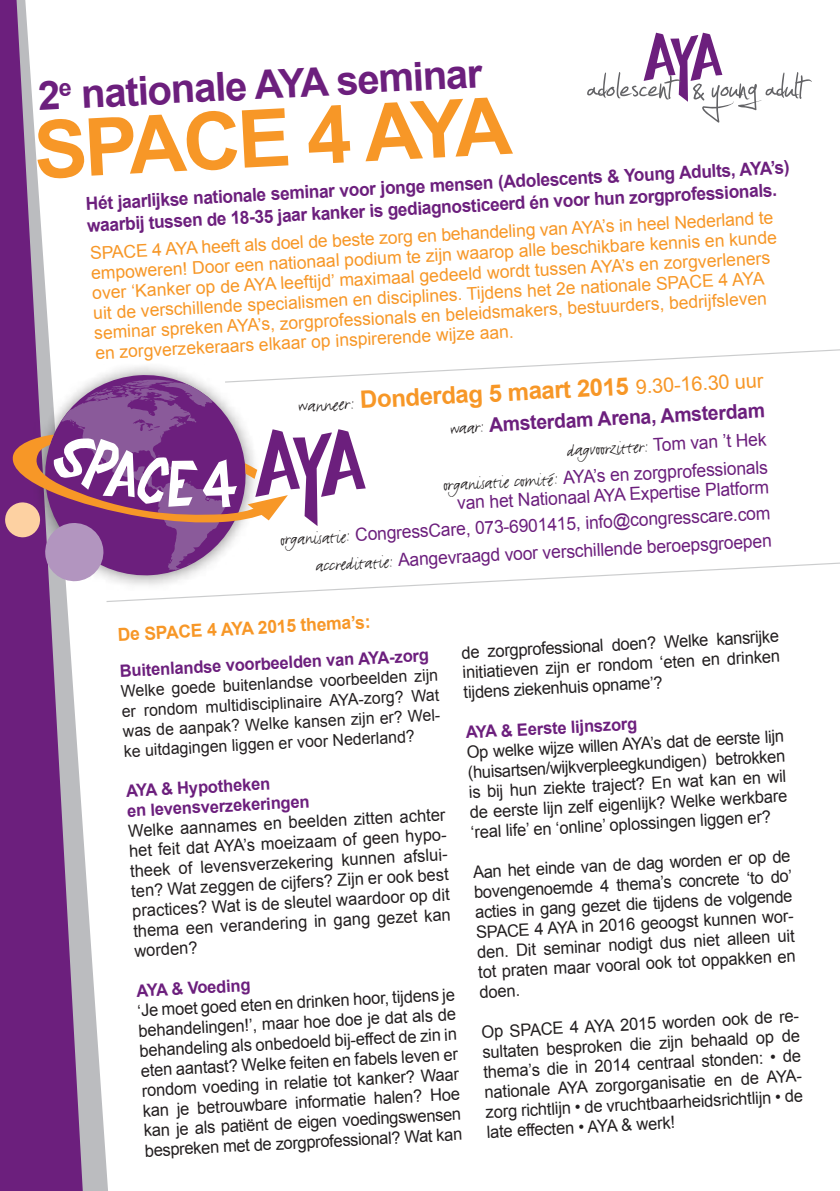
<style>
.page{position:relative;width:840px;height:1191px;background:#fff}
.page>*{position:absolute;margin:0;border:0;box-sizing:border-box;transform-origin:0 0}
.t1{font:700 80px "Arial";color:#f79727}
.t2{font:700 40px "Arial";color:#6c1f7d}
.t3{font:700 24px "Arial";color:#f79727}
.t4{font:700 20px "Arial";color:#6c1f7d}
.t5{font:20px "FF Justlefthand";color:#231f20}
.t6{font:18px/20px "Arial";color:#6c1f7d;text-align:right}
.t7{font:700 18px/22px "Arial";color:#6c1f7d;scale:.96 1}
.t8{font:700 18px "Arial";color:#f79727}
.t9{font:17.6px/20px "Arial";color:#f79727}
.t10{font:17px/20px "Arial";color:#231f20}
.t11{font:700 17px/20px "Arial";color:#6c1f7d}
.t12{font:16.4px/20px "Arial";color:#231f20}
.s1{font-family:"FF Justlefthand";font-weight:400;font-size:20px;color:#231f20}
.s2{font-weight:400;font-size:20px}
.s3{font-family:"FF Justlefthand";font-weight:400;color:#231f20}
.s4{font-family:"Arial";font-size:18px;color:#6c1f7d}
.s5{font-family:"FF Justlefthand";font-size:20px;color:#231f20}
</style>
<div class="page">
<svg style="left:83px;top:832px;width:25px;height:359px"></svg>
<svg style="left:0;top:0;width:83px;height:1191px;fill:#6c1f7d"></svg>
<svg style="left:587px;top:33px;width:224px;height:90px"></svg>
<svg style="left:106px;top:582px;width:381px;height:20px"></svg>
<div style="left:30px;top:360px;width:230px;height:230px;background:#231f20;opacity:.6"></div>
<svg style="left:4px;top:346px;width:835px;height:236px"></svg>
<h2 class="t2" style="left:37px;top:74px;width:446px;rotate:-3deg">2<sup>e</sup> nationale AYA seminar</h2>
<h1 class="t1" style="left:32px;top:106px;width:479px;rotate:-3deg">SPACE 4 AYA</h1>
<p class="t7" style="left:85px;top:193px;width:735px;rotate:-3deg">Hét jaarlijkse nationale seminar voor jonge mensen (Adolescents &amp; Young Adults, AYA’s) waarbij tussen de 18-35 jaar kanker is gediagnosticeerd én voor hun zorgprofessionals.</p>
<p class="t9" style="left:90px;top:243px;width:687px;rotate:-3deg">SPACE 4 AYA heeft als doel de beste zorg en behandeling van AYA’s in heel Nederland te empoweren! Door een nationaal podium te zijn waarop alle beschikbare kennis en kunde over ‘Kanker op de AYA leeftijd’ maximaal gedeeld wordt tussen AYA’s en zorgverleners uit de verschillende specialismen en disciplines. Tijdens het 2e nationale SPACE 4 AYA seminar spreken AYA’s, zorgprofessionals en beleidsmakers, bestuurders, bedrijfsleven en zorgverzekeraars elkaar op inspirerende wijze aan.</p>
<h3 class="t3" style="left:297px;top:389px;width:466px;rotate:-3deg"><span class="s1">wanneer:</span> Donderdag 5 maart 2015 <span class="s2">9.30-16.30 uur</span></h3>
<p class="t4" style="left:449px;top:415px;width:316px;rotate:-3deg"><span class="s3">waar:</span> Amsterdam Arena, Amsterdam</p>
<p class="t5" style="left:566px;top:438px;width:201px;rotate:-3deg">dagvoorzitter: <span class="s4">Tom van ’t Hek</span></p>
<p class="t6" style="left:442px;top:474px;width:326px;rotate:-3deg"><span class="s5">organisatie comité:</span> AYA’s en zorgprofessionals van het Nationaal AYA Expertise Platform</p>
<p class="t6" style="left:279px;top:524px;width:492px;line-height:27.8px;rotate:-3deg"><span class="s5">organisatie:</span> CongressCare, 073-6901415, info@congresscare.com <span class="s5">accreditatie:</span> Aangevraagd voor verschillende beroepsgroepen</p>
<p class="t8" style="left:117px;top:624px;width:254px;rotate:-3deg">De SPACE 4 AYA 2015 thema’s:</p>
<p class="t11" style="left:119px;top:661px;width:311px;rotate:-3deg">Buitenlandse voorbeelden van AYA-zorg</p>
<p class="t10" style="left:461px;top:642px;width:319px;text-align:justify;rotate:-3deg">de zorgprofessional doen? Welke kansrijke initiatieven zijn er rondom ‘eten en drinken tijdens ziekenhuis opname’?</p>
<p class="t11" style="left:465px;top:722px;width:173px;rotate:-3deg">AYA &amp; Eerste lijnszorg</p>
<p class="t12" style="left:120px;top:681px;width:322px;rotate:-3deg">Welke goede buitenlandse voorbeelden zijn er rondom multidisciplinaire AYA-zorg? Wat was de aanpak? Welke kansen zijn er? Wel&shy;ke uitdagingen liggen er voor Nederland?</p>
<p class="t11" style="left:125px;top:781px;width:184px;rotate:-3deg">AYA &amp; Hypotheken<br>en levensverzekeringen</p>
<p class="t10" style="left:466px;top:742px;width:319px;text-align:justify;rotate:-3deg">Op welke wijze willen AYA’s dat de eerste lijn (huisartsen/wijkverpleegkundigen) betrokken is bij hun ziekte traject? En wat kan en wil de eerste lijn zelf eigenlijk? Welke werkbare ‘real life’ en ‘online’ oplossingen liggen er?</p>
<p class="t10" style="left:472px;top:862px;width:322px;rotate:-3deg">Aan het einde van de dag worden er op de bovengenoemde 4 thema’s concrete ‘to do’ acties in gang gezet die tijdens de volgende SPACE 4 AYA in 2016 geoogst kunnen wor&shy;den. Dit seminar nodigt dus niet alleen uit tot praten maar vooral ook tot oppakken en doen.</p>
<p class="t10" style="left:480px;top:1022px;width:322px;rotate:-3deg">Op SPACE 4 AYA 2015 worden ook de re&shy;sultaten besproken die zijn behaald op de thema’s die in 2014 centraal stonden: • de nationale AYA zorgorganisatie en de AYA&shy;zorg richtlijn • de vruchtbaarheidsrichtlijn • de late effecten • AYA &amp; werk!</p>
<p class="t10" style="left:127px;top:821px;width:322px;rotate:-3deg">Welke aannames en beelden zitten achter het feit dat AYA’s moeizaam of geen hypo&shy;theek of levensverzekering kunnen afslui&shy;ten? Wat zeggen de cijfers? Zijn er ook best practices? Wat is de sleutel waardoor op dit thema een verandering in gang gezet kan worden?</p>
<p class="t11" style="left:136px;top:980px;width:116px;rotate:-3deg">AYA &amp; Voeding</p>
<p class="t10" style="left:137px;top:1000px;width:319px;text-align:justify;rotate:-3deg">‘Je moet goed eten en drinken hoor, tijdens je behandelingen!’, maar hoe doe je dat als de behandeling als onbedoeld bij-effect de zin in eten aantast? Welke feiten en fabels leven er rondom voeding in relatie tot kanker? Waar kan je betrouwbare informatie halen? Hoe kan je als patiënt de eigen voedingswensen bespreken met de zorgprofessional? Wat kan</p>
</div>
